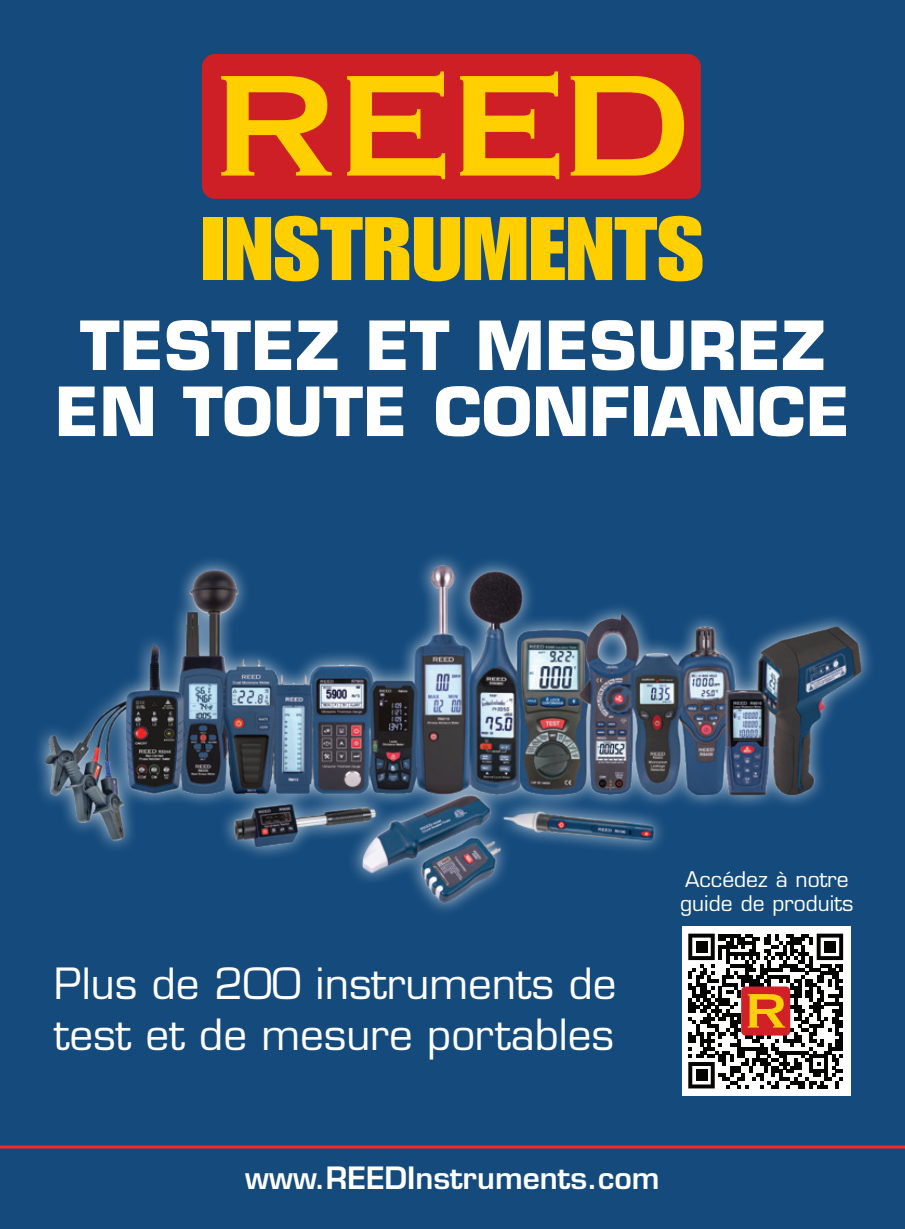
<style>
.page{position:relative;width:905px;height:1229px;background:#fff}
.page>*{position:absolute;margin:0;border:0;box-sizing:border-box;transform-origin:0 0}
.t1{font:700 66px/66px "Eurostile LT Std";color:#fff;text-align:center}
.t2{font:42px/50.4px "Eurostile LT Std";color:#fff}
.t3{font:600 30px "Eurostile LT Std";color:#fff}
.t4{font:21px/24px "Eurostile LT Std";color:#fff}
</style>
<div class="page">
<div style="left:0;top:0;width:904px;height:1228px;background:#144a7c"></div>
<img style="left:36px;top:556px;width:835px;height:356px">
<div style="left:202px;top:54px;width:499px;height:145px;background:#cf1f26;border-radius:13px"></div>
<svg style="left:221px;top:76px;width:111px;height:100px"></svg>
<svg style="left:347px;top:71px;width:98px;height:108px"></svg>
<svg style="left:460px;top:71px;width:99px;height:108px"></svg>
<svg style="left:570px;top:76px;width:114px;height:100px"></svg>
<div style="left:203px;top:217px;width:20px;height:63px;background:#ffcf00"></div>
<svg style="left:227px;top:216px;width:475px;height:65px"></svg>
<div style="left:682px;top:926px;width:168px;height:170px;background:#fff"></div>
<svg style="left:688px;top:933px;width:155px;height:155px"></svg>
<hr style="left:0;top:1145px;width:904px;height:3px;background:#ee2e22">
<h1 class="t1" style="left:55px;top:313px;width:797px">TESTEZ ET MESUREZ<br>EN TOUTE CONFIANCE</h1>
<p class="t2" style="left:54px;top:958px;width:564px">Plus de 200 instruments de test et de mesure portables</p>
<p class="t4" style="left:680px;top:868px;width:175px">Accédez à notre guide de produits</p>
<p class="t3" style="left:245px;top:1159px;width:416px">www.REEDInstruments.com</p>
</div>
